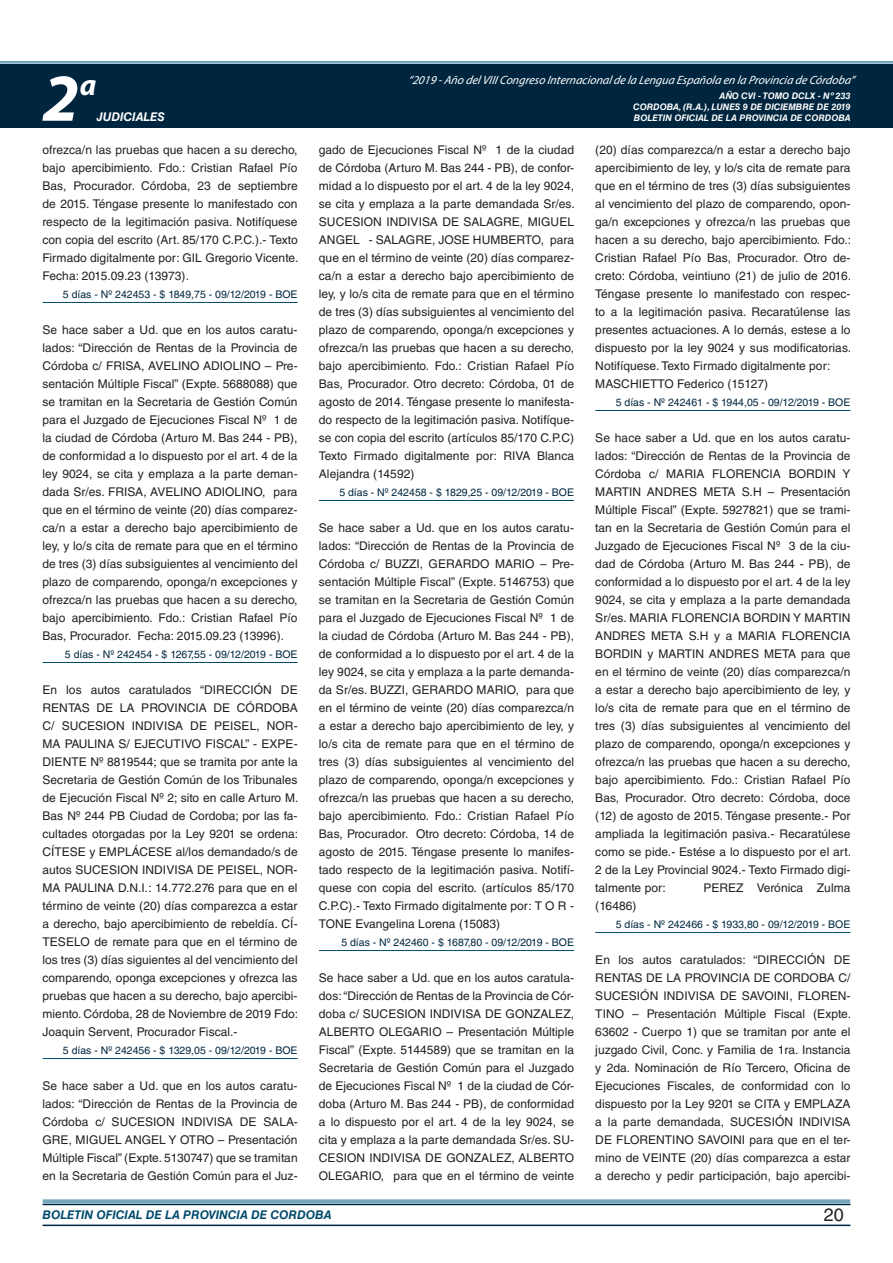
<style>
.page{position:relative;width:893px;height:1263px;background:#fff}
.page>*{position:absolute;margin:0;border:0;box-sizing:border-box;transform-origin:0 0}
.t1{font:italic 700 67.5px "Myriad Pro";color:#fff}
.t2{font:italic 700 30px "Myriad Pro";color:#fff}
.t3{font:18px "Helvetica LT Std";color:#231f20}
.t4{font:12px/18px "Helvetica LT Std";letter-spacing:.005em;color:#231f20;text-align:justify}
.t5{font:italic 12px "Myriad Pro";color:#fff}
.t6{font:italic 700 12px "Helvetica LT Std";color:#004b6c}
.t7{font:italic 700 12px "Helvetica LT Std";color:#fff}
.t8{font:10.5px "Helvetica LT Std";color:#00263f}
.t9{font:italic 700 9px/10.8px "Helvetica LT Std";color:#fff;text-align:right}
</style>
<div class="page">
<div style="left:0;top:61px;width:893px;height:6px;background:#fff;opacity:.75"></div>
<div style="left:0;top:64px;width:893px;height:64px;background:#00263f"></div>
<hr style="left:43px;top:1224px;width:807px;height:2px;background:#00263f">
<div style="left:42px;top:1198px;width:809px;height:8px;background:#fff;opacity:.75"></div>
<hr style="left:43px;top:302px;width:255px;height:1px;background:#004b6c">
<hr style="left:43px;top:662px;width:255px;height:1px;background:#004b6c">
<hr style="left:43px;top:1058px;width:255px;height:1px;background:#004b6c">
<hr style="left:319px;top:500px;width:255px;height:1px;background:#004b6c">
<hr style="left:319px;top:950px;width:255px;height:1px;background:#004b6c">
<hr style="left:595px;top:410px;width:255px;height:1px;background:#004b6c">
<hr style="left:595px;top:932px;width:255px;height:1px;background:#004b6c">
<h2 class="t2" style="left:80px;top:66px;width:18px">a</h2>
<p class="t5" style="left:408px;top:72px;width:448px">“2019 -Año delVIIICongreso Internacionalde la Lengua Esp añola en la Provincia de Córdoba”</p>
<h1 class="t1" style="left:43px;top:54px;width:38px">2</h1>
<p class="t9" style="left:633px;top:91px;width:219px">AÑO CVI - TOMO DCLX - Nº 233<br>CORDOBA, (R.A.), LUNES 9 DE DICIEMBRE DE 2019</p>
<p class="t7" style="left:97px;top:110px;width:70px">JUDICIALES</p>
<p class="t9" style="left:634px;top:112px;width:218px">BOLETIN OFICIAL DE LA PROVINCIA DE CORDOBA</p>
<p class="t4" style="left:43px;top:141px;width:257px">ofrezca/n las pruebas que hacen a su derecho, bajo apercibimiento. Fdo.: Cristian Rafael Pío Bas, Procurador. Córdoba, 23 de septiembre de 2015. Téngase presente lo manifestado con respecto de la legitimación pasiva. Notifíquese con copia del escrito (Art. 85/170 C.P.C.).- Texto Firmado digitalmente por: GIL Gregorio Vicente.<br>Fecha: 2015.09.23 (13973).</p>
<p class="t8" style="left:63px;top:288px;width:236px">5 días - Nº 242453 - $ 1849,75 - 09/12/2019 - BOE</p>
<p class="t4" style="left:43px;top:321px;width:257px">Se hace saber a Ud. que en los autos caratu&shy;lados: “Dirección de Rentas de la Provincia de Córdoba c/ FRISA, AVELINO ADIOLINO – Pre&shy;sentación Múltiple Fiscal” (Expte. 5688088) que se tramitan en la Secretaria de Gestión Común para el Juzgado de Ejecuciones Fiscal Nº 1 de la ciudad de Córdoba (Arturo M. Bas 244 - PB), de conformidad a lo dispuesto por el art. 4 de la ley 9024, se cita y emplaza a la parte deman&shy;dada Sr/es. FRISA, AVELINO ADIOLINO, para que en el término de veinte (20) días comparez&shy;ca/n a estar a derecho bajo apercibimiento de ley, y lo/s cita de remate para que en el término de tres (3) días subsiguientes al vencimiento del plazo de comparendo, oponga/n excepciones y ofrezca/n las pruebas que hacen a su derecho, bajo apercibimiento. Fdo.: Cristian Rafael Pío Bas, Procurador. Fecha: 2015.09.23 (13996).</p>
<p class="t8" style="left:65px;top:648px;width:234px">5 días - Nº 242454 - $ 1267,55 - 09/12/2019 - BOE</p>
<p class="t4" style="left:43px;top:681px;width:257px">En los autos caratulados “DIRECCIÓN DE RENTAS DE LA PROVINCIA DE CÓRDOBA C/ SUCESION INDIVISA DE PEISEL, NOR-MA PAULINA S/ EJECUTIVO FISCAL” - EXPE-DIENTE Nº 8819544; que se tramita por ante la Secretaria de Gestión Común de los Tribunales de Ejecución Fiscal Nº 2; sito en calle Arturo M.<br>Bas Nº 244 PB Ciudad de Cordoba; por las fa&shy;cultades otorgadas por la Ley 9201 se ordena:<br>CÍTESE y EMPLÁCESE al/los demandado/s de autos SUCESION INDIVISA DE PEISEL, NOR-MA PAULINA D.N.I.: 14.772.276 para que en el término de veinte (20) días comparezca a estar a derecho, bajo apercibimiento de rebeldía. CÍ-TESELO de remate para que en el término de los tres (3) días siguientes al del vencimiento del comparendo, oponga excepciones y ofrezca las pruebas que hacen a su derecho, bajo apercibi&shy;miento. Córdoba, 28 de Noviembre de 2019 Fdo:<br>Joaquin Servent, Procurador Fiscal.-</p>
<p class="t8" style="left:63px;top:1044px;width:236px">5 días - Nº 242456 - $ 1329,05 - 09/12/2019 - BOE</p>
<p class="t4" style="left:43px;top:1077px;width:257px">Se hace saber a Ud. que en los autos caratu&shy;lados: “Dirección de Rentas de la Provincia de Córdoba c/ SUCESION INDIVISA DE SALA-GRE, MIGUEL ANGEL Y OTRO – Presentación Múltiple Fiscal” (Expte. 5130747) que se tramitan en la Secretaria de Gestión Común para el Juz-</p>
<p class="t4" style="left:319px;top:141px;width:257px">gado de Ejecuciones Fiscal Nº 1 de la ciudad de Córdoba (Arturo M. Bas 244 - PB), de confor&shy;midad a lo dispuesto por el art. 4 de la ley 9024, se cita y emplaza a la parte demandada Sr/es.<br>SUCESION INDIVISA DE SALAGRE, MIGUEL ANGEL - SALAGRE, JOSE HUMBERTO, para que en el término de veinte (20) días comparez&shy;ca/n a estar a derecho bajo apercibimiento de ley, y lo/s cita de remate para que en el término de tres (3) días subsiguientes al vencimiento del plazo de comparendo, oponga/n excepciones y ofrezca/n las pruebas que hacen a su derecho, bajo apercibimiento. Fdo.: Cristian Rafael Pío Bas, Procurador. Otro decreto: Córdoba, 01 de agosto de 2014. Téngase presente lo manifesta&shy;do respecto de la legitimación pasiva. Notifíque&shy;se con copia del escrito (artículos 85/170 C.P.C)<br>Texto Firmado digitalmente por: RIVA Blanca Alejandra (14592)</p>
<p class="t8" style="left:339px;top:486px;width:236px">5 días - Nº 242458 - $ 1829,25 - 09/12/2019 - BOE</p>
<p class="t4" style="left:319px;top:519px;width:257px">Se hace saber a Ud. que en los autos caratu&shy;lados: “Dirección de Rentas de la Provincia de Córdoba c/ BUZZI, GERARDO MARIO – Pre&shy;sentación Múltiple Fiscal” (Expte. 5146753) que se tramitan en la Secretaria de Gestión Común para el Juzgado de Ejecuciones Fiscal Nº 1 de la ciudad de Córdoba (Arturo M. Bas 244 - PB), de conformidad a lo dispuesto por el art. 4 de la ley 9024, se cita y emplaza a la parte demanda&shy;da Sr/es. BUZZI, GERARDO MARIO, para que en el término de veinte (20) días comparezca/n a estar a derecho bajo apercibimiento de ley, y lo/s cita de remate para que en el término de tres (3) días subsiguientes al vencimiento del plazo de comparendo, oponga/n excepciones y ofrezca/n las pruebas que hacen a su derecho, bajo apercibimiento. Fdo.: Cristian Rafael Pío Bas, Procurador. Otro decreto: Córdoba, 14 de agosto de 2015. Téngase presente lo manifes&shy;tado respecto de la legitimación pasiva. Notifí&shy;quese con copia del escrito. (artículos 85/170<br>C.P.C).- Texto Firmado digitalmente por: T O R - TONE Evangelina Lorena (15083)</p>
<p class="t8" style="left:341px;top:936px;width:234px">5 días - Nº 242460 - $ 1687,80 - 09/12/2019 - BOE</p>
<p class="t4" style="left:319px;top:969px;width:257px">Se hace saber a Ud. que en los autos caratula&shy;dos: “Dirección de Rentas de la Provincia de Cór&shy;doba c/ SUCESION INDIVISA DE GONZALEZ, ALBERTO OLEGARIO – Presentación Múltiple Fiscal” (Expte. 5144589) que se tramitan en la Secretaria de Gestión Común para el Juzgado de Ejecuciones Fiscal Nº 1 de la ciudad de Cór&shy;doba (Arturo M. Bas 244 - PB), de conformidad a lo dispuesto por el art. 4 de la ley 9024, se cita y emplaza a la parte demandada Sr/es. SU-CESION INDIVISA DE GONZALEZ, ALBERTO OLEGARIO, para que en el término de veinte</p>
<p class="t4" style="left:595px;top:141px;width:257px;text-align:left">(20) días comparezca/n a estar a derecho bajo apercibimiento de ley, y lo/s cita de remate para que en el término de tres (3) días subsiguientes al vencimiento del plazo de comparendo, opon&shy;ga/n excepciones y ofrezca/n las pruebas que hacen a su derecho, bajo apercibimiento. Fdo.:<br>Cristian Rafael Pío Bas, Procurador. Otro de&shy;creto: Córdoba, veintiuno (21) de julio de 2016.<br>Téngase presente lo manifestado con respec&shy;to a la legitimación pasiva. Recaratúlense las presentes actuaciones. A lo demás, estese a lo dispuesto por la ley 9024 y sus modificatorias.<br>Notifíquese. Texto Firmado digitalmente por:<br>MASCHIETTO Federico (15127)</p>
<p class="t8" style="left:616px;top:396px;width:236px">5 días - Nº 242461 - $ 1944,05 - 09/12/2019 - BOE</p>
<p class="t4" style="left:595px;top:429px;width:257px">Se hace saber a Ud. que en los autos caratu&shy;lados: “Dirección de Rentas de la Provincia de Córdoba c/ MARIA FLORENCIA BORDIN Y MARTIN ANDRES META S.H – Presentación Múltiple Fiscal” (Expte. 5927821) que se trami&shy;tan en la Secretaria de Gestión Común para el Juzgado de Ejecuciones Fiscal Nº 3 de la ciu&shy;dad de Córdoba (Arturo M. Bas 244 - PB), de conformidad a lo dispuesto por el art. 4 de la ley 9024, se cita y emplaza a la parte demandada Sr/es. MARIA FLORENCIA BORDIN Y MARTIN ANDRES META S.H y a MARIA FLORENCIA BORDIN y MARTIN ANDRES META para que en el término de veinte (20) días comparezca/n a estar a derecho bajo apercibimiento de ley, y lo/s cita de remate para que en el término de tres (3) días subsiguientes al vencimiento del plazo de comparendo, oponga/n excepciones y ofrezca/n las pruebas que hacen a su derecho, bajo apercibimiento. Fdo.: Cristian Rafael Pío Bas, Procurador. Otro decreto: Córdoba, doce (12) de agosto de 2015. Téngase presente.- Por ampliada la legitimación pasiva.- Recaratúlese como se pide.- Estése a lo dispuesto por el art.<br>2 de la Ley Provincial 9024.- Texto Firmado digi&shy;talmente por:</p>
<p class="t4" style="left:703px;top:879px;width:149px">PEREZ Verónica Zulma</p>
<p class="t4" style="left:595px;top:897px;width:43px">(16486)</p>
<p class="t8" style="left:616px;top:918px;width:236px">5 días - Nº 242466 - $ 1933,80 - 09/12/2019 - BOE</p>
<p class="t4" style="left:595px;top:951px;width:257px">En los autos caratulados: “DIRECCIÓN DE RENTAS DE LA PROVINCIA DE CORDOBA C/ SUCESIÓN INDIVISA DE SAVOINI, FLOREN-TINO – Presentación Múltiple Fiscal (Expte.<br>63602 - Cuerpo 1) que se tramitan por ante el juzgado Civil, Conc. y Familia de 1ra. Instancia y 2da. Nominación de Río Tercero, Oficina de Ejecuciones Fiscales, de conformidad con lo dispuesto por la Ley 9201 se CITA y EMPLAZA a la parte demandada, SUCESIÓN INDIVISA DE FLORENTINO SAVOINI para que en el ter&shy;mino de VEINTE (20) días comparezca a estar a derecho y pedir participación, bajo apercibi-</p>
<p class="t6" style="left:43px;top:1208px;width:290px">BOLETIN OFICIAL DE LA PROVINCIA DE CORDOBA</p>
<h3 class="t3" style="left:824px;top:1204px;width:22px">20</h3>
</div>
